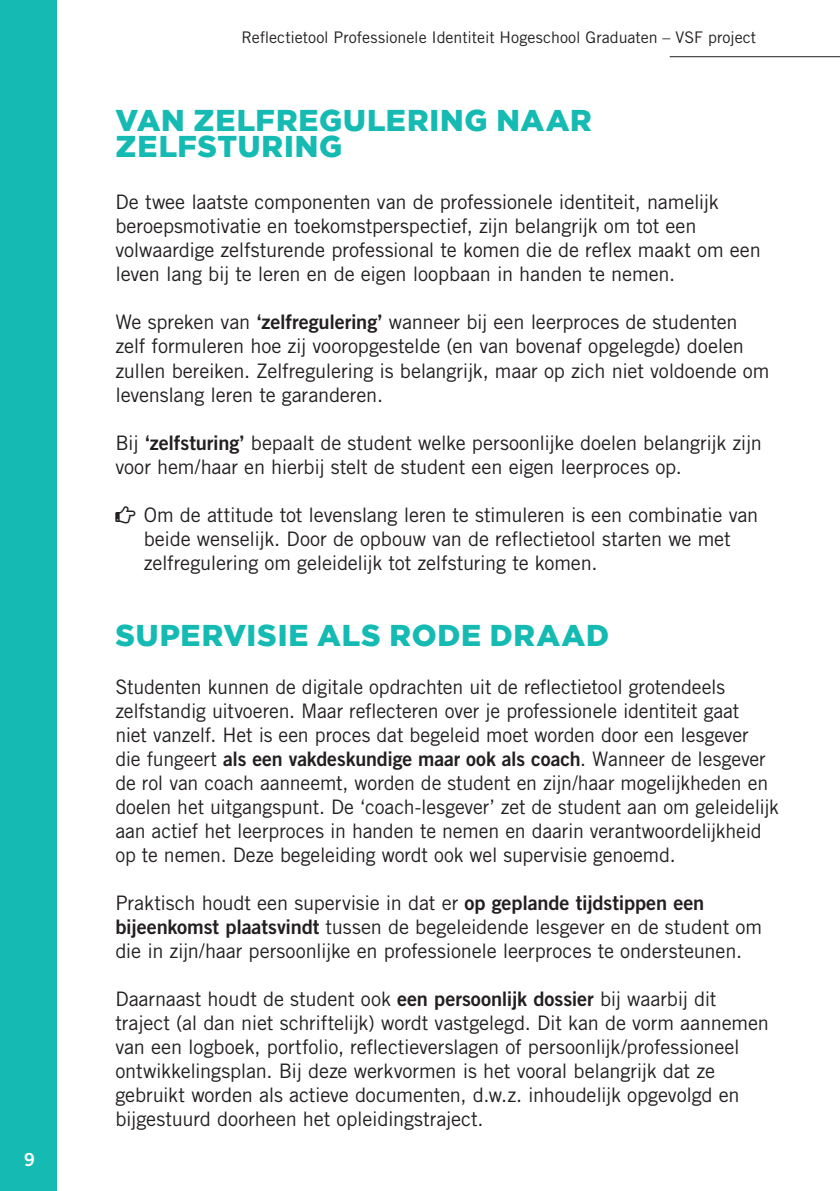
<style>
.page{position:relative;width:840px;height:1191px;background:#fff}
.page>*{position:absolute;margin:0;border:0;box-sizing:border-box;transform-origin:0 0}
.t1{font:900 30px/26px "Gotham";letter-spacing:.025em;color:#15bbb3}
.t2{font:20px/24px "Trade Gothic LT Std";letter-spacing:-.01em;color:#231f20}
.t3{font:20px "Trade Gothic LT Std Bd 2";letter-spacing:-.005em;color:#231f20}
.t4{font:18px "Trade Gothic LT Std Bd 2";color:#fff}
.t5{font:16px "Trade Gothic LT Std";color:#231f20}
.s1{font-family:"Trade Gothic LT Std Bd 2"}
.s2{font-family:"Trade Gothic LT Std"}
</style>
<div class="page">
<div style="left:0;top:0;width:57px;height:1191px;background:#15bbb3"></div>
<hr style="left:669px;top:56px;width:170px;height:1px;background:#231f20">
<p class="t4" style="left:24px;top:1148px;width:12px">9</p>
<p class="t5" style="left:241px;top:27px;width:516px">Reflectietool Professionele Identiteit Hogeschool Graduaten – VSF project</p>
<h1 class="t1" style="left:115px;top:106px;width:477px">VAN ZELFREGULERING NAAR<br>ZELFSTURING</h1>
<p class="t2" style="left:115px;top:190px;width:646px">De twee laatste componenten van de professionele identiteit, namelijk beroepsmotivatie en toekomstperspectief, zijn belangrijk om tot een volwaardige zelfsturende professional te komen die de reflex maakt om een leven lang bij te leren en de eigen loopbaan in handen te nemen.</p>
<p class="t2" style="left:115px;top:310px;width:655px">We spreken van <span class="s1">‘zelfregulering’</span> wanneer bij een leerproces de studenten zelf formuleren hoe zij vooropgestelde (en van bovenaf opgelegde) doelen zullen bereiken. Zelfregulering is belangrijk, maar op zich niet voldoende om levenslang leren te garanderen.</p>
<p class="t2" style="left:115px;top:430px;width:647px">Bij <span class="s1">‘zelfsturing’</span> bepaalt de student welke persoonlijke doelen belangrijk zijn voor hem/haar en hierbij stelt de student een eigen leerproces op.</p>
<p class="t2" style="left:144px;top:502px;width:615px">Om de attitude tot levenslang leren te stimuleren is een combinatie van beide wenselijk. Door de opbouw van de reflectietool starten we met zelfregulering om geleidelijk tot zelfsturing te komen.</p>
<h1 class="t1" style="left:115px;top:621px;width:494px">SUPERVISIE ALS RODE DRAAD</h1>
<p class="t2" style="left:115px;top:674px;width:634px">Studenten kunnen de digitale opdrachten uit de reflectietool grotendeels zelfstandig uitvoeren. Maar reflecteren over je professionele identiteit gaat niet vanzelf. Het is een proces dat begeleid moet worden door een lesgever</p>
<p class="t3" style="left:115px;top:746px;width:651px"><span class="s2">die fungeert</span> als een vakdeskundige maar ook als coach<span class="s2">. Wanneer de lesgever</span></p>
<p class="t2" style="left:115px;top:770px;width:664px">de rol van coach aanneemt, worden de student en zijn/haar mogelijkheden en doelen het uitgangspunt. De ‘coach-lesgever’ zet de student aan om geleidelijk aan actief het leerproces in handen te nemen en daarin verantwoordelijkheid op te nemen. Deze begeleiding wordt ook wel supervisie genoemd.</p>
<p class="t2" style="left:115px;top:890px;width:648px">Praktisch houdt een supervisie in dat er <span class="s1">op geplande tijdstippen een bijeenkomst plaatsvindt</span> tussen de begeleidende lesgever en de student om die in zijn/haar persoonlijke en professionele leerproces te ondersteunen.</p>
<p class="t2" style="left:115px;top:986px;width:654px">Daarnaast houdt de student ook <span class="s1">een persoonlijk dossier</span> bij waarbij dit traject (al dan niet schriftelijk) wordt vastgelegd. Dit kan de vorm aannemen van een logboek, portfolio, reflectieverslagen of persoonlijk/professioneel ontwikkelingsplan. Bij deze werkvormen is het vooral belangrijk dat ze gebruikt worden als actieve documenten, d.w.z. inhoudelijk opgevolgd en bijgestuurd doorheen het opleidingstraject.</p>
</div>
